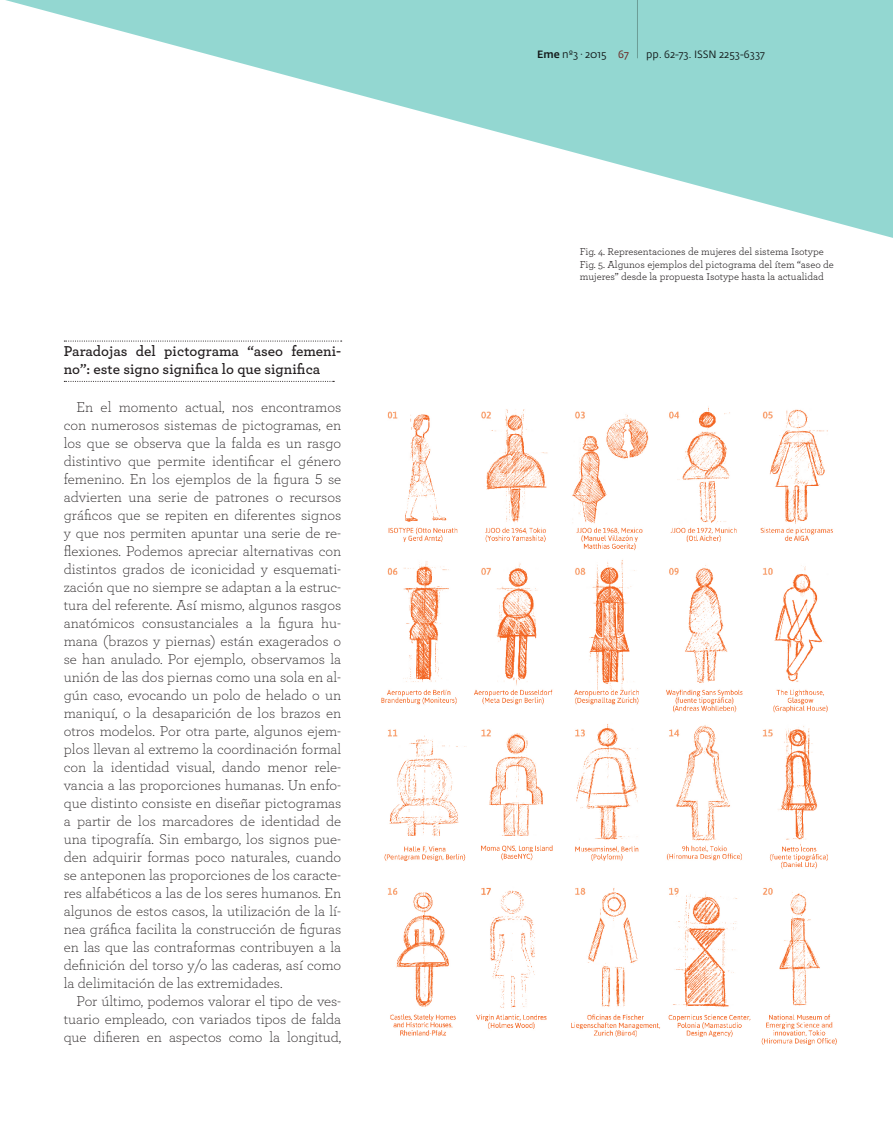
<style>
.page{position:relative;width:893px;height:1127px;background:#fff}
.page>*{position:absolute;margin:0;border:0;box-sizing:border-box;transform-origin:0 0}
.texto_articulos_ives{font:300 15px/18px "Archer";color:#231f20;text-align:justify}
.texto_común_ART_inve{font:300 15px/18px "Archer";letter-spacing:-.005em;color:#231f20;text-align:justify}
.epigrafes{font:600 15px/18px "Archer";color:#231f20}
.NOTAS___pies_de_foto{font:10.5px/12.6px "Archer";color:#231f20}
.t1{font:10.5px "Fedra Sans Pro";color:#231f20}
.s1{font-weight:500}
.s2{color:#b51e1b}
</style>
<div class="page">
<svg style="left:5px;top:0;width:888px;height:238px"></svg>
<img style="left:381px;top:406px;width:456px;height:639px">
<svg style="left:64px;top:340px;width:278px;height:2px"></svg>
<svg style="left:64px;top:381px;width:270px;height:1px"></svg>
<p class="epigrafes" style="left:64px;top:342px;width:279px">Paradojas del pictograma “aseo femeni&shy;no”: este signo significa lo que significa</p>
<p class="texto_articulos_ives" style="left:64px;top:398px;width:279px;text-indent:13px">En el momento actual, nos encontramos con numerosos sistemas de pictogramas, en los que se observa que la falda es un rasgo distintivo que permite identificar el género femenino. En los ejemplos de la figura 5 se advierten una serie de patrones o recursos gráficos que se repiten en diferentes signos y que nos permiten apuntar una serie de re&shy;flexiones. Podemos apreciar alternativas con distintos grados de iconicidad y esquemati&shy;zación que no siempre se adaptan a la estruc&shy;tura del referente. Así mismo, algunos rasgos anatómicos consustanciales a la figura hu&shy;mana (brazos y piernas) están exagerados o se han anulado. Por ejemplo, observamos la unión de las dos piernas como una sola en al&shy;gún caso, evocando un polo de helado o un maniquí, o la desaparición de los brazos en otros modelos. Por otra parte, algunos ejem&shy;plos llevan al extremo la coordinación formal con la identidad visual, dando menor rele&shy;vancia a las proporciones humanas. Un enfo&shy;que distinto consiste en diseñar pictogramas a partir de los marcadores de identidad de una tipografía. Sin embargo, los signos pue&shy;den adquirir formas poco naturales, cuando se anteponen las proporciones de los caracte&shy;res alfabéticos a las de los seres humanos. En algunos de estos casos, la utilización de la lí&shy;nea gráfica facilita la construcción de figuras en las que las contraformas contribuyen a la definición del torso y/o las caderas, así como la delimitación de las extremidades.</p>
<p class="texto_común_ART_inve" style="left:64px;top:992px;width:279px;text-indent:13px">Por último, podemos valorar el tipo de ves&shy;tuario empleado, con variados tipos de falda que difieren en aspectos como la longitud,</p>
<p class="t1" style="left:537px;top:48px;width:93px"><span class="s1">Eme</span> nº3 · 2015 <span class="s2">67</span></p>
<p class="t1" style="left:646px;top:48px;width:120px">pp. 62-73. ISSN 2253-6337</p>
<p class="NOTAS___pies_de_foto" style="left:580px;top:245px;width:246px">Fig. 4. Representaciones de mujeres del sistema Isotype</p>
<p class="NOTAS___pies_de_foto" style="left:580px;top:257px;width:256px">Fig. 5. Algunos ejemplos del pictograma del ítem “aseo de mujeres” desde la propuesta Isotype hasta la actualidad</p>
</div>
